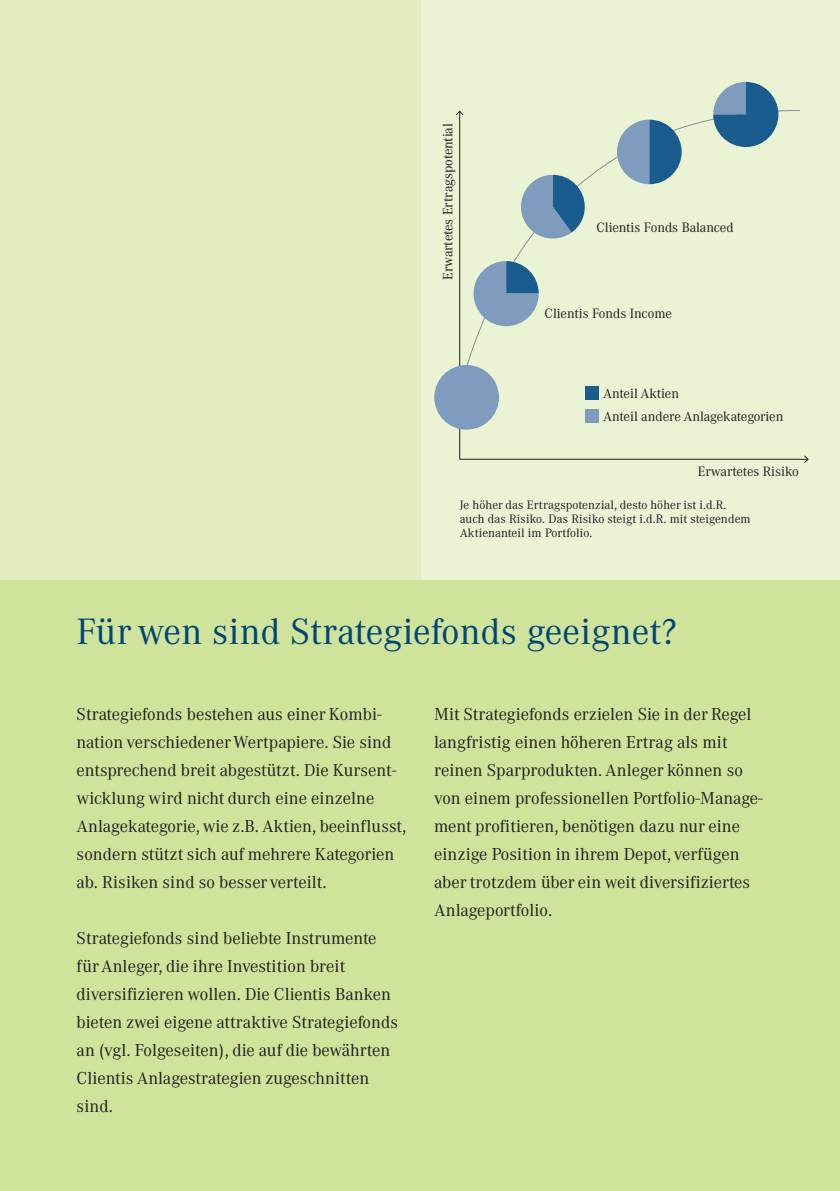
<style>
.page{position:relative;width:840px;height:1191px;background:#fff}
.page>*{position:absolute;margin:0;border:0;box-sizing:border-box;transform-origin:0 0}
.Titel__Blau{font:36px "Corporate ABQ";letter-spacing:.01em;color:#004578}
.Fliesstext__ohne_Ein{font:17px/28px "Corporate ABQ";letter-spacing:.005em;color:#231f20}
.t1{font:13.4px "Corporate ABQ";color:#231f20}
.Marginalie__Fussnote{font:12px/14px "Corporate ABQ";letter-spacing:.01em;color:#231f20}
</style>
<div class="page">
<div style="left:0;top:0;width:839px;height:1191px;background:#d0e39a"></div>
<div style="left:0;top:0;width:839px;height:580px;background:#eaf3d4"></div>
<div style="left:0;top:0;width:420px;height:580px;background:#e1edc1"></div>
<svg style="left:458px;top:414px;width:345px;height:46px"></svg>
<svg style="left:803px;top:455px;width:5px;height:8px"></svg>
<svg style="left:453px;top:110px;width:347px;height:304px"></svg>
<div style="left:434px;top:365px;width:64px;height:64px;background:#7f9bbe;border-radius:50%"></div>
<svg style="left:712px;top:82px;width:66px;height:65px"></svg>
<svg style="left:473px;top:261px;width:65px;height:65px"></svg>
<svg style="left:516px;top:175px;width:68px;height:68px"></svg>
<svg style="left:616px;top:120px;width:65px;height:64px"></svg>
<div style="left:584px;top:386px;width:14px;height:14px;background:#1a5c8d"></div>
<div style="left:584px;top:409px;width:14px;height:14px;background:#7f9bbe"></div>
<p class="t1" style="left:439px;top:280px;width:158px;rotate:-90deg">Erwartetes Ertragspotential</p>
<p class="t1" style="left:596px;top:219px;width:138px">Clientis Fonds Balanced</p>
<p class="t1" style="left:544px;top:305px;width:129px">Clientis Fonds Income</p>
<p class="t1" style="left:603px;top:385px;width:77px">Anteil Aktien</p>
<p class="t1" style="left:603px;top:408px;width:181px">Anteil andere Anlagekategorien</p>
<p class="t1" style="left:697px;top:464px;width:102px">Erwartetes Risiko</p>
<p class="Marginalie__Fussnote" style="left:459px;top:498px;width:292px">Je höher das Ertragspotenzial, desto höher ist i.d.R. auch das Risiko. Das Risiko steigt i.d.R. mit steigendem<br>Aktienanteil im Portfolio.</p>
<p class="Titel__Blau" style="left:77px;top:610px;width:601px">Für wen sind Strategiefonds geeignet?</p>
<p class="Fliesstext__ohne_Ein" style="left:77px;top:700px;width:331px">Strategiefonds bestehen aus einer Kombi&shy;nation verschiedenerWertpapiere. Sie sind entsprechend breit abgestützt. Die Kursent&shy;wicklung wird nicht durch eine einzelne Anlagekategorie, wie z.B. Aktien, beeinflusst, sondern stützt sich auf mehrere Kategorien ab. Risiken sind so besser verteilt.</p>
<p class="Fliesstext__ohne_Ein" style="left:77px;top:924px;width:323px">Strategiefonds sind beliebte Instrumente fürAnleger, die ihre Investition breit diversifizieren wollen. Die Clientis Banken bieten zwei eigene attraktive Strategiefonds an (vgl. Folgeseiten), die auf die bewährten Clientis Anlagestrategien zugeschnitten sind.</p>
<p class="Fliesstext__ohne_Ein" style="left:434px;top:700px;width:330px">Mit Strategiefonds erzielen Sie in der Regel langfristig einen höheren Ertrag als mit reinen Sparprodukten. Anleger können so von einem professionellen Portfolio-Manage&shy;ment profitieren, benötigen dazu nur eine einzige Position in ihrem Depot, verfügen aber trotzdem über ein weit diversifiziertes Anlageportfolio.</p>
</div>
